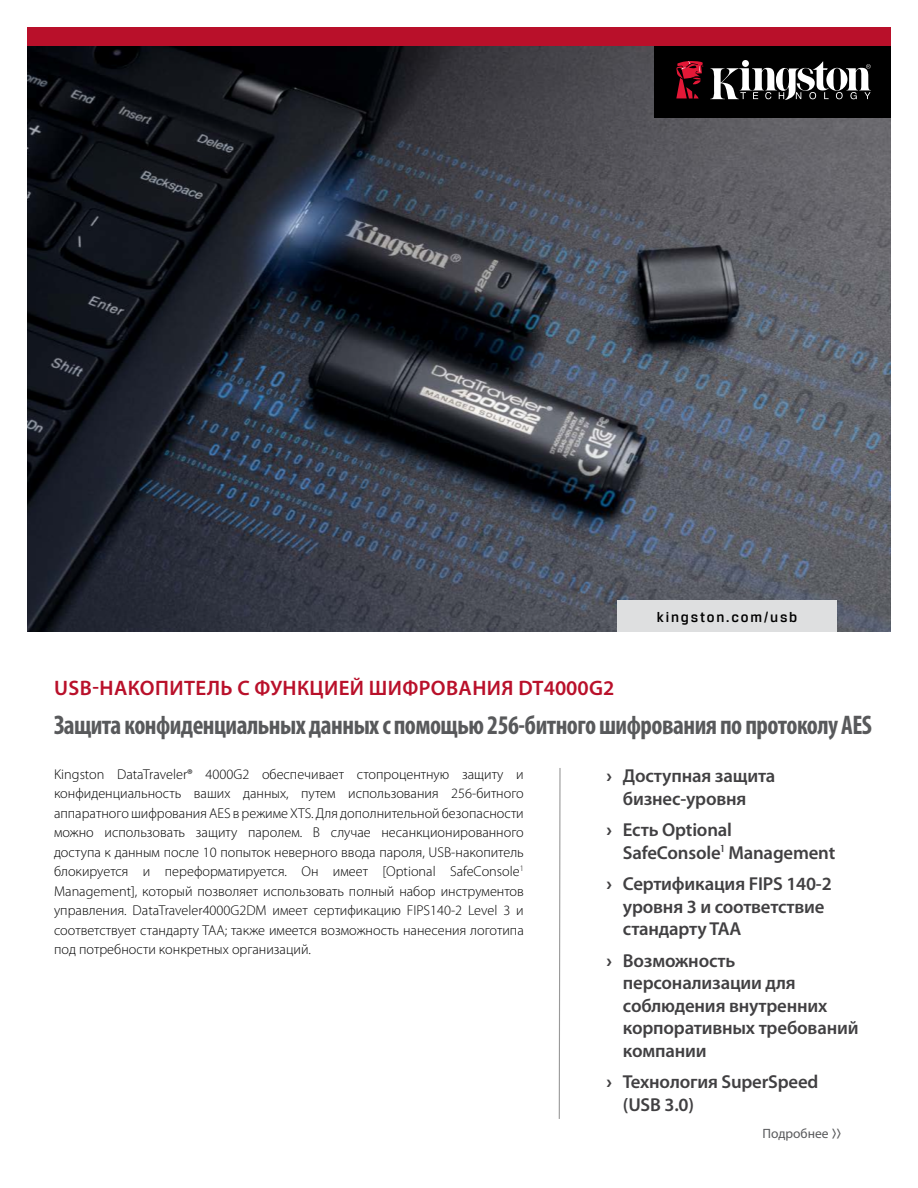
<style>
.page{position:relative;width:918px;height:1188px;background:#fff}
.page>*{position:absolute;margin:0;border:0;box-sizing:border-box;transform-origin:0 0}
.t1{font:700 condensed 27px "Myriad Pro";letter-spacing:-.02em;color:#58595b;scale:.95 1}
.t2{font:600 21px "Myriad Pro";letter-spacing:.02em;color:#b9102a}
.t3{font:600 18.75px/22.5px "Myriad Pro";letter-spacing:-.01em;color:#414042}
.t4{font:500 15px "Breuer Text";letter-spacing:.12em;color:#000}
.t5{font:300 14.25px/19.5px "Myriad Pro";color:#000;text-align:justify}
.t6{font:13.5px "Myriad Pro";color:#58595b}
.s1{font-family:"Breuer Text";font-weight:700}
.s2{font-family:"Breuer Text";font-weight:500}
</style>
<div class="page">
<img style="left:27px;top:46px;width:864px;height:586px">
<div style="left:617px;top:600px;width:220px;height:32px;background:#dedfe0"></div>
<div style="left:27px;top:27px;width:864px;height:19px;background:#b9102a"></div>
<div style="left:655px;top:46px;width:236px;height:71px;background:#000"></div>
<svg style="left:710px;top:61px;width:161px;height:39px"></svg>
<svg style="left:676px;top:61px;width:28px;height:38px"></svg>
<svg style="left:558px;top:768px;width:3px;height:351px"></svg>
<h2 class="t2" style="left:54px;top:674px;width:562px">USB-НАКОПИТЕЛЬ С ФУНКЦИЕЙ ШИФРОВАНИЯ DT4000G2</h2>
<p class="t4" style="left:657px;top:609px;width:142px">kingston.com/usb</p>
<h1 class="t1" style="left:54px;top:708px;width:863px">Защита конфиденциальных данных с помощью 256-битного шифрования по протоколу AES</h1>
<p class="t5" style="left:54px;top:764px;width:471px">Kingston DataTraveler® 4000G2 обеспечивает стопроцентную защиту и конфиденциальность ваших данных, путем использования 256-битного аппаратного шифрования AES в режиме XTS. Для дополнительной безопасности можно использовать защиту паролем. В случае несанкционированного доступа к данным после 10 попыток неверного ввода пароля, USB-накопитель блокируется и переформатируется. Он имеет [Optional SafeConsole<sup>1<br></sup>Management], который позволяет использовать полный набор инструментов управления. DataTraveler4000G2DM имеет сертификацию FIPS140-2 Level 3 и соответствует стандарту TAA; также имеется возможность нанесения логотипа под потребности конкретных организаций.</p>
<h3 class="t3" style="left:623px;top:764px;width:154px;text-indent:-17px"><span class="s1">›</span> Доступная защита бизнес-уровня</h3>
<h3 class="t3" style="left:623px;top:818px;width:214px;text-indent:-17px"><span class="s1">›</span> Есть Optional<br>SafeConsole<sup>1</sup> Management</h3>
<h3 class="t3" style="left:623px;top:872px;width:210px;text-indent:-17px"><span class="s1">›</span> Сертификация FIPS 140-2 уровня 3 и соответствие стандарту TAA</h3>
<h3 class="t3" style="left:623px;top:948px;width:237px;text-indent:-17px"><span class="s1">›</span> Возможность персонализации для соблюдения внутренних корпоративных требований компании</h3>
<h3 class="t3" style="left:623px;top:1070px;width:197px;text-indent:-17px"><span class="s1">›</span> Технология SuperSpeed (USB 3.0)</h3>
<p class="t6" style="left:762px;top:1125px;width:80px">Подробнее <span class="s2">&gt;&gt;</span></p>
</div>
